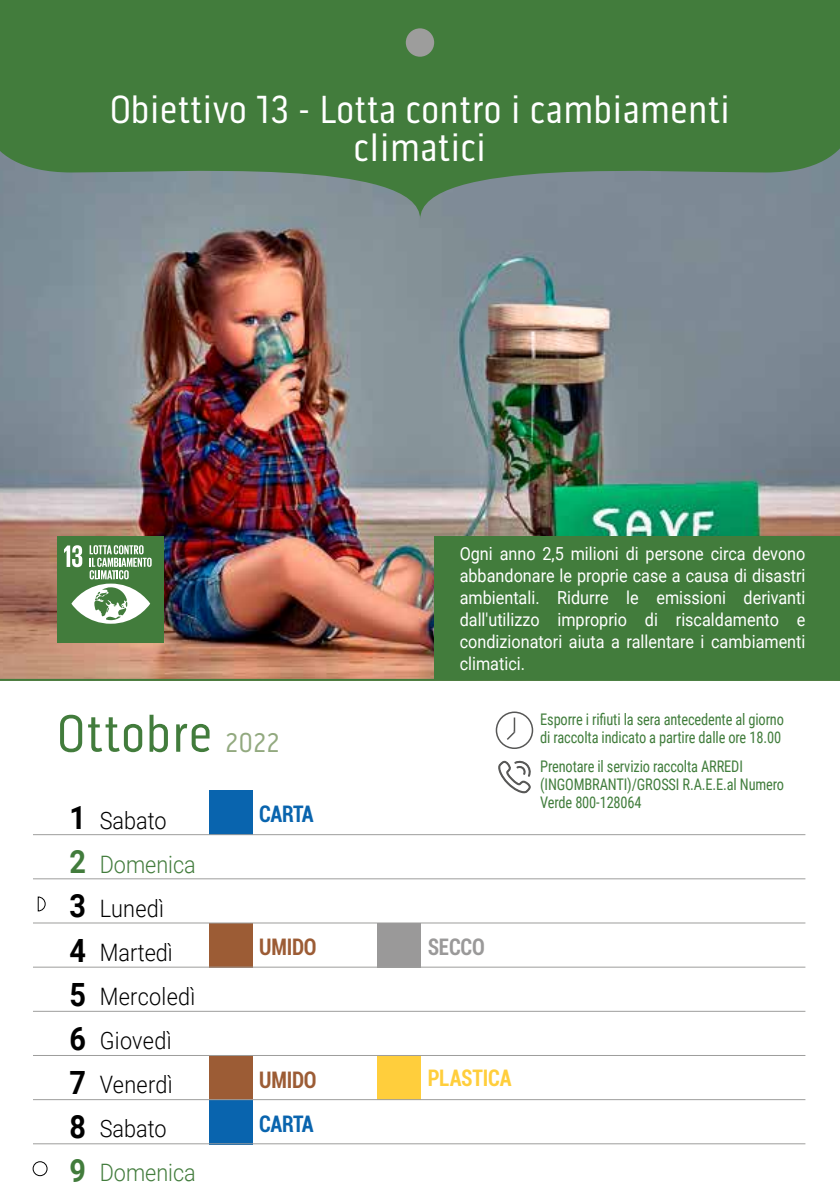
<style>
.page{position:relative;width:840px;height:1191px;background:#fff}
.page>*{position:absolute;margin:0;border:0;box-sizing:border-box;transform-origin:0 0}
.t1{font:53.6px "Pill Gothic 300 mg";letter-spacing:.025em;color:#427c3c}
.t2{font:40px/38px "Pill Gothic 300 mg";letter-spacing:.01em;color:#fff;text-align:center}
.t3{font:700 32px/44px "Roboto";color:#000;text-align:justify;scale:.9 1}
.t4{font:700 32px "Roboto";color:#427c3c;scale:.9 1}
.t5{font:300 24px/44px "Roboto";letter-spacing:.01em;color:#000;scale:.9 1}
.t6{font:300 24px "Roboto";color:#427c3c;scale:.9 1}
.t7{font:700 condensed 24px "Roboto";letter-spacing:-.02em;color:#0964ae;scale:.9 1}
.t8{font:700 condensed 24px "Roboto";letter-spacing:-.01em;color:#9c5c35;scale:.9 1}
.t9{font:700 condensed 24px "Roboto";letter-spacing:-.01em;color:#ffce3c;scale:.9 1}
.t10{font:700 condensed 24px "Roboto";letter-spacing:-.01em;color:#9a9999;scale:.9 1}
.t11{font:18px/22px "Roboto";color:#fff;text-align:justify;scale:.9 1}
.t12{font:16px/18px "Roboto Condensed";letter-spacing:-.01em;color:#417d3c;scale:.9 1}
.s1{font-size:28px;color:#92a97f}
</style>
<div class="page">
<img style="left:0;top:219px;width:839px;height:460px">
<svg style="left:0;top:0;width:839px;height:219px;background:#4e7f4e"></svg>
<svg style="left:38px;top:896px;width:8px;height:15px"></svg>
<div style="left:33px;top:1161px;width:14px;height:15px;border:1px solid #000;border-radius:50%"></div>
<div style="left:434px;top:536px;width:405px;height:144px;background:#427c3c"></div>
<hr style="left:0;top:679px;width:839px;height:2px;background:#427c3c">
<div style="left:57px;top:536px;width:106px;height:107px;background:#427c3c"></div>
<svg style="left:147px;top:557px;width:5px;height:10px"></svg>
<svg style="left:64px;top:545px;width:86px;height:79px"></svg>
<svg style="left:495px;top:711px;width:38px;height:38px"></svg>
<svg style="left:498px;top:760px;width:32px;height:33px"></svg>
<div style="left:209px;top:790px;width:43px;height:44px;background:#0964ae"></div>
<div style="left:209px;top:1100px;width:43px;height:44px;background:#0964ae"></div>
<div style="left:377px;top:1055px;width:44px;height:45px;background:#ffce3c"></div>
<div style="left:209px;top:1055px;width:43px;height:45px;background:#9c5c35"></div>
<div style="left:209px;top:923px;width:43px;height:44px;background:#9c5c35"></div>
<div style="left:377px;top:923px;width:44px;height:44px;background:#9a9999"></div>
<hr style="left:33px;top:834px;width:772px;height:1px;background:#9d9d9c">
<hr style="left:33px;top:878px;width:772px;height:1px;background:#9d9d9c">
<hr style="left:33px;top:922px;width:772px;height:1px;background:#9d9d9c">
<hr style="left:33px;top:966px;width:772px;height:1px;background:#9d9d9c">
<hr style="left:33px;top:1011px;width:772px;height:1px;background:#9d9d9c">
<hr style="left:33px;top:1055px;width:772px;height:1px;background:#9d9d9c">
<hr style="left:33px;top:1099px;width:772px;height:1px;background:#9d9d9c">
<hr style="left:33px;top:1143px;width:772px;height:1px;background:#9d9d9c">
<div style="left:405px;top:28px;width:29px;height:29px;background:#9d9d9c;border-radius:50%"></div>
<h2 class="t2" style="left:110px;top:90px;width:621px">Obiettivo 13 - Lotta contro i cambiamenti climatici</h2>
<p class="t11" style="left:459px;top:542px;width:385px">Ogni anno 2,5 milioni di persone circa devono abbandonare le proprie case a causa di disastri ambientali. Ridurre le emissioni derivanti dall'utilizzo improprio di riscaldamento e condizionatori aiuta a rallentare i cambiamenti climatici.</p>
<h1 class="t1" style="left:57px;top:702px;width:224px">Ottobre <span class="s1">2022</span></h1>
<p class="t12" style="left:540px;top:710px;width:272px">Esporre i rifiuti la sera antecedente al giorno di raccolta indicato a partire dalle ore 18.00</p>
<p class="t12" style="left:540px;top:757px;width:272px">Prenotare il servizio raccolta ARREDI (INGOMBRANTI)/GROSSI R.A.E.E.al Numero<br>Verde 800-128064</p>
<h3 class="t7" style="left:259px;top:797px;width:62px">CARTA</h3>
<h3 class="t3" style="left:70px;top:795px;width:20px">1</h3>
<h3 class="t4" style="left:70px;top:839px;width:20px">2</h3>
<h3 class="t3" style="left:70px;top:883px;width:20px">3<br>4<br>5<br>6<br>7<br>8</h3>
<h3 class="t4" style="left:70px;top:1147px;width:20px">9</h3>
<h3 class="t5" style="left:100px;top:797px;width:76px">Sabato</h3>
<h3 class="t6" style="left:100px;top:847px;width:108px">Domenica</h3>
<h3 class="t5" style="left:100px;top:885px;width:108px">Lunedì<br>Martedì<br>Mercoledì<br>Giovedì<br>Venerdì<br>Sabato</h3>
<h3 class="t6" style="left:100px;top:1155px;width:108px">Domenica</h3>
<h3 class="t8" style="left:259px;top:930px;width:65px">UMIDO</h3>
<h3 class="t10" style="left:427px;top:930px;width:65px">SECCO</h3>
<h3 class="t8" style="left:259px;top:1063px;width:65px">UMIDO</h3>
<h3 class="t9" style="left:427px;top:1062px;width:95px">PLASTICA</h3>
<h3 class="t7" style="left:259px;top:1107px;width:62px">CARTA</h3>
</div>
